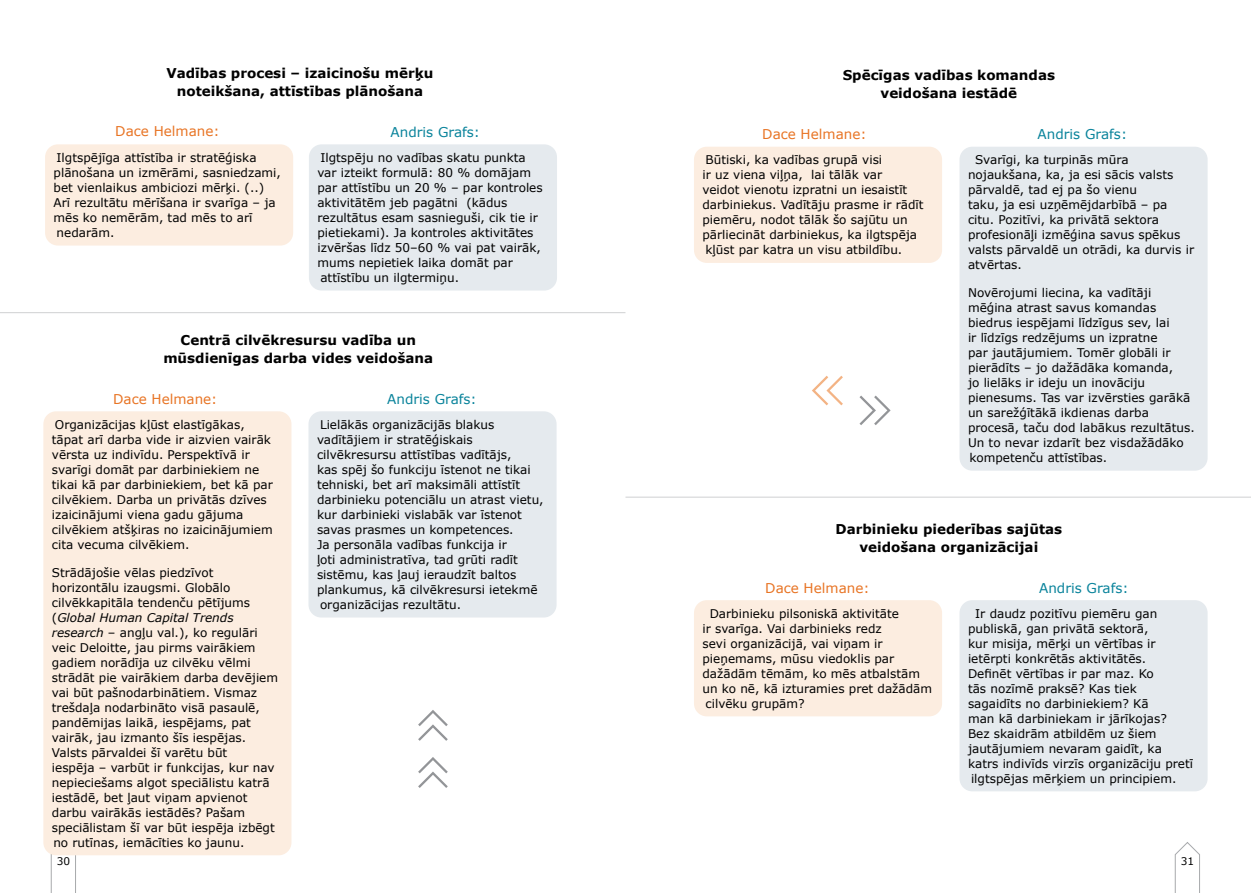
<style>
.page{position:relative;width:1251px;height:893px;background:#fff}
.page>*{position:absolute;margin:0;border:0;box-sizing:border-box;transform-origin:0 0}
.t1{font:700 13.5px/18px "Verdana";color:#000;text-align:center}
.t2{font:13.5px "Verdana";color:#e87424}
.t3{font:13.5px "Verdana";color:#09839b}
.t4{font:12px/15px "Verdana";color:#000}
.t5{font:10.5px "Verdana";color:#000}
.s1{font-style:italic}
</style>
<div class="page">
<div style="left:45px;top:144px;width:248px;height:102px;background:#fcede0;border-radius:13px"></div>
<div style="left:309px;top:144px;width:248px;height:147px;background:#e5eaee;border-radius:13px"></div>
<hr style="left:0;top:312px;width:625px;height:1px;background:#cfd1d2">
<div style="left:308px;top:411px;width:248px;height:206px;background:#e5eaee;border-radius:13px"></div>
<svg style="left:418px;top:710px;width:29px;height:31px"></svg>
<svg style="left:418px;top:757px;width:29px;height:31px"></svg>
<div style="left:693px;top:147px;width:248px;height:116px;background:#fcede0;border-radius:13px"></div>
<div style="left:693px;top:600px;width:248px;height:116px;background:#fcede0;border-radius:13px"></div>
<div style="left:959px;top:147px;width:248px;height:324px;background:#e5eaee;border-radius:13px"></div>
<div style="left:959px;top:600px;width:248px;height:191px;background:#e5eaee;border-radius:13px"></div>
<hr style="left:625px;top:497px;width:625px;height:1px;background:#cfd1d2">
<svg style="left:812px;top:376px;width:30px;height:29px"></svg>
<svg style="left:859px;top:396px;width:31px;height:29px"></svg>
<svg style="left:50px;top:854px;width:27px;height:39px"></svg>
<svg style="left:1174px;top:842px;width:26px;height:51px"></svg>
<div style="left:43px;top:411px;width:248px;height:444px;background:#fcede0;border-radius:13px"></div>
<p class="t1" style="left:166px;top:64px;width:268px">Vadības procesi – izaicinošu mērķu noteikšana, attīstības plānošana</p>
<p class="t2" style="left:115px;top:122px;width:106px">Dace Helmane:</p>
<p class="t4" style="left:54px;top:150px;width:229px">Ilgtspējīga attīstība ir stratēģiska plānošana un izmērāmi, sasniedzami, bet vienlaikus ambiciozi mērķi. (..)<br>Arī rezultātu mērīšana ir svarīga – ja mēs ko nemērām, tad mēs to arī nedarām.</p>
<p class="t3" style="left:390px;top:123px;width:91px">Andris Grafs:</p>
<p class="t4" style="left:317px;top:150px;width:227px">Ilgtspēju no vadības skatu punkta var izteikt formulā: 80 % domājam par attīstību un 20 % – par kontroles aktivitātēm jeb pagātni (kādus rezultātus esam sasnieguši, cik tie ir pietiekami). Ja kontroles aktivitātes izvēršas līdz 50–60 % vai pat vairāk, mums nepietiek laika domāt par attīstību un ilgtermiņu.</p>
<p class="t1" style="left:163px;top:331px;width:271px">Centrā cilvēkresursu vadība un mūsdienīgas darba vides veidošana</p>
<p class="t2" style="left:113px;top:390px;width:106px">Dace Helmane:</p>
<p class="t4" style="left:52px;top:417px;width:222px">Organizācijas kļūst elastīgākas, tāpat arī darba vide ir aizvien vairāk vērsta uz indivīdu. Perspektīvā ir svarīgi domāt par darbiniekiem ne tikai kā par darbiniekiem, bet kā par cilvēkiem. Darba un privātās dzīves izaicinājumi viena gadu gājuma cilvēkiem atšķiras no izaicinājumiem cita vecuma cilvēkiem.</p>
<p class="t4" style="left:52px;top:565px;width:228px">Strādājošie vēlas piedzīvot horizontālu izaugsmi. Globālo cilvēkkapitāla tendenču pētījums (<span class="s1">Global Human Capital Trends research</span> – angļu val.), ko regulāri veic Deloitte, jau pirms vairākiem gadiem norādīja uz cilvēku vēlmi strādāt pie vairākiem darba devējiem vai būt pašnodarbinātiem. Vismaz trešdaļa nodarbināto visā pasaulē, pandēmijas laikā, iespējams, pat vairāk, jau izmanto šīs iespējas.<br>Valsts pārvaldei šī varētu būt<br>iespēja – varbūt ir funkcijas, kur nav nepieciešams algot speciālistu katrā iestādē, bet ļaut viņam apvienot darbu vairākās iestādēs? Pašam speciālistam šī var būt iespēja izbēgt no rutīnas, iemācīties ko jaunu.</p>
<p class="t3" style="left:387px;top:390px;width:91px">Andris Grafs:</p>
<p class="t4" style="left:317px;top:417px;width:228px">Lielākās organizācijās blakus vadītājiem ir stratēģiskais cilvēkresursu attīstības vadītājs,<br>kas spēj šo funkciju īstenot ne tikai tehniski, bet arī maksimāli attīstīt darbinieku potenciālu un atrast vietu, kur darbinieki vislabāk var īstenot savas prasmes un kompetences.<br>Ja personāla vadības funkcija ir<br>ļoti administratīva, tad grūti radīt sistēmu, kas ļauj ieraudzīt baltos plankumus, kā cilvēkresursi ietekmē organizācijas rezultātu.</p>
<p class="t1" style="left:842px;top:66px;width:214px">Spēcīgas vadības komandas veidošana iestādē</p>
<p class="t2" style="left:762px;top:125px;width:106px">Dace Helmane:</p>
<p class="t4" style="left:702px;top:152px;width:222px">Būtiski, ka vadības grupā visi<br>ir uz viena viļņa, lai tālāk var<br>veidot vienotu izpratni un iesaistīt darbiniekus. Vadītāju prasme ir rādīt piemēru, nodot tālāk šo sajūtu un pārliecināt darbiniekus, ka ilgtspēja kļūst par katra un visu atbildību.</p>
<p class="t3" style="left:1037px;top:125px;width:91px">Andris Grafs:</p>
<p class="t4" style="left:967px;top:152px;width:227px;text-indent:7px">Svarīgi, ka turpinās mūra nojaukšana, ka, ja esi sācis valsts pārvaldē, tad ej pa šo vienu<br>taku, ja esi uzņēmējdarbībā – pa citu. Pozitīvi, ka privātā sektora profesionāļi izmēģina savus spēkus valsts pārvaldē un otrādi, ka durvis ir atvērtas.</p>
<p class="t4" style="left:967px;top:285px;width:228px">Novērojumi liecina, ka vadītāji mēģina atrast savus komandas biedrus iespējami līdzīgus sev, lai<br>ir līdzīgs redzējums un izpratne<br>par jautājumiem. Tomēr globāli ir pierādīts – jo dažādāka komanda,<br>jo lielāks ir ideju un inovāciju pienesums. Tas var izvērsties garākā un sarežģītākā ikdienas darba procesā, taču dod labākus rezultātus.<br>Un to nevar izdarīt bez visdažādāko kompetenču attīstības.</p>
<p class="t1" style="left:835px;top:520px;width:228px">Darbinieku piederības sajūtas veidošana organizācijai</p>
<p class="t2" style="left:765px;top:579px;width:106px">Dace Helmane:</p>
<p class="t4" style="left:702px;top:606px;width:231px;text-indent:7px">Darbinieku pilsoniskā aktivitāte<br>ir svarīga. Vai darbinieks redz<br>sevi organizācijā, vai viņam ir pieņemams, mūsu viedoklis par dažādām tēmām, ko mēs atbalstām un ko nē, kā izturamies pret dažādām cilvēku grupām?</p>
<p class="t3" style="left:1038px;top:578px;width:91px">Andris Grafs:</p>
<p class="t4" style="left:967px;top:606px;width:226px;text-indent:7px">Ir daudz pozitīvu piemēru gan publiskā, gan privātā sektorā,<br>kur misija, mērķi un vērtības ir ietērpti konkrētās aktivitātēs.<br>Definēt vērtības ir par maz. Ko<br>tās nozīmē praksē? Kas tiek<br>sagaidīts no darbiniekiem? Kā<br>man kā darbiniekam ir jārīkojas?<br>Bez skaidrām atbildēm uz šiem jautājumiem nevaram gaidīt, ka katrs indivīds virzīs organizāciju pretī ilgtspējas mērķiem un principiem.</p>
<p class="t5" style="left:57px;top:854px;width:15px">30</p>
<p class="t5" style="left:1180px;top:854px;width:15px">31</p>
</div>
